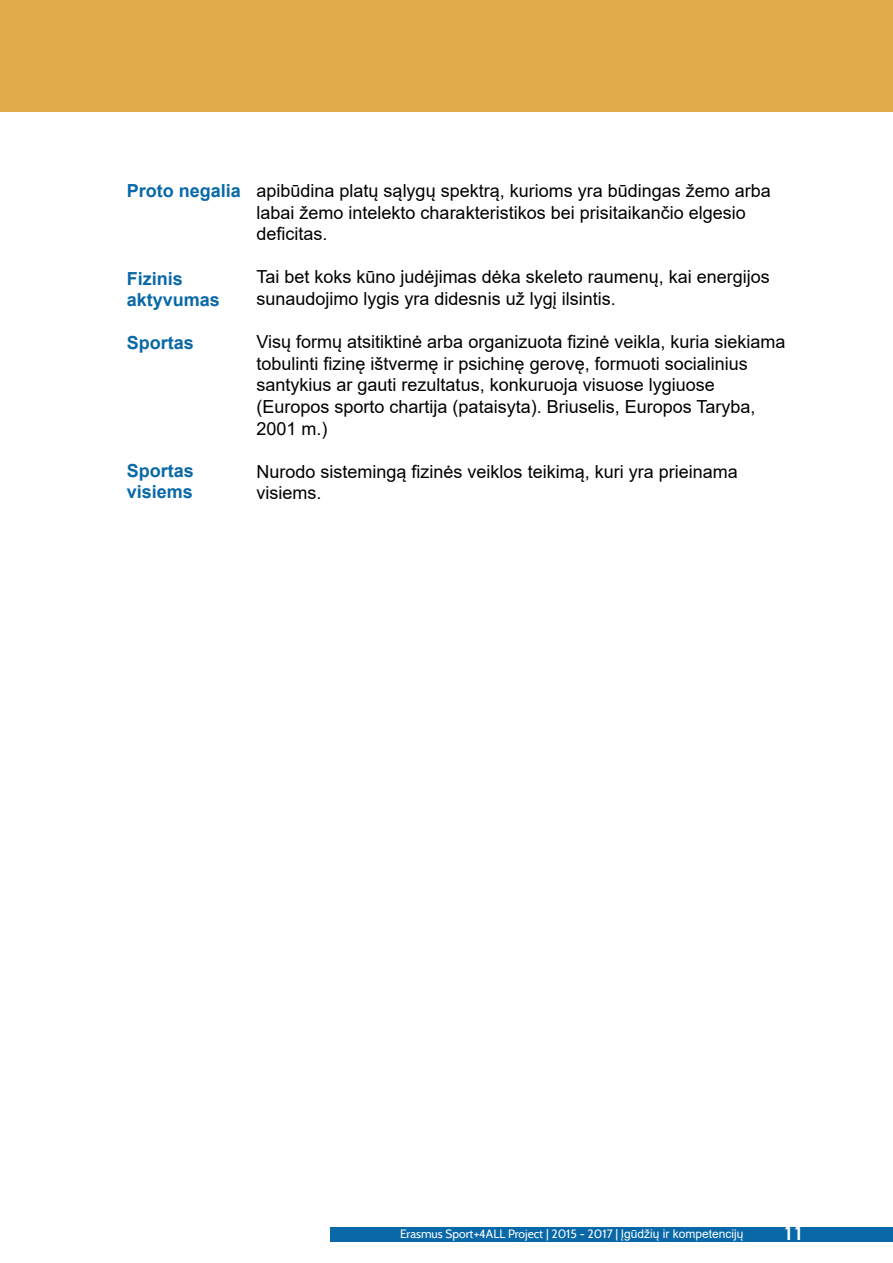
<style>
.page{position:relative;width:893px;height:1263px;background:#fff}
.page>*{position:absolute;margin:0;border:0;box-sizing:border-box;transform-origin:0 0}
.t1{font:18px/21.6px "Arial";color:#000}
.t2{font:700 18px/21.6px "Arial";color:#0968a7}
.t3{font:700 18px "Century Gothic";color:#fff}
.t4{font:12px "Cabin";color:#fff}
.s1{font-family:"Arial"}
</style>
<div class="page">
<div style="left:0;top:0;width:893px;height:112px;background:#e1ab4c"></div>
<div style="left:330px;top:1227px;width:563px;height:15px;background:#0968a7"></div>
<p class="t2" style="left:127px;top:180px;width:116px">Proto negalia</p>
<p class="t2" style="left:127px;top:268px;width:95px">Fizinis aktyvumas</p>
<p class="t2" style="left:127px;top:332px;width:69px">Sportas</p>
<p class="t2" style="left:127px;top:460px;width:69px">Sportas visiems</p>
<p class="t1" style="left:257px;top:180px;width:516px">apibūdina platų sąlygų spektrą, kurioms yra būdingas žemo arba labai žemo intelekto charakteristikos bei prisitaikančio elgesio deficitas.</p>
<p class="t1" style="left:257px;top:266px;width:515px">Tai bet koks kūno judėjimas dėka skeleto raumenų, kai energijos sunaudojimo lygis yra didesnis už lygį ilsintis.</p>
<p class="t1" style="left:257px;top:331px;width:530px">Visų formų atsitiktinė arba organizuota fizinė veikla, kuria siekiama tobulinti fizinę ištvermę ir psichinę gerovę, formuoti socialinius santykius ar gauti rezultatus, konkuruoja visuose lygiuose (Europos sporto chartija (pataisyta). Briuselis, Europos Taryba, 2001 m.)</p>
<p class="t1" style="left:257px;top:461px;width:483px">Nurodo sistemingą fizinės veiklos teikimą, kuri yra prieinama visiems.</p>
<p class="t4" style="left:400px;top:1227px;width:345px">Erasmus Sport+4ALL Project | 2015 - 2017 | <span class="s1">Įgūdžių ir kompetencijų</span></p>
<p class="t3" style="left:783px;top:1220px;width:22px">11</p>
</div>
